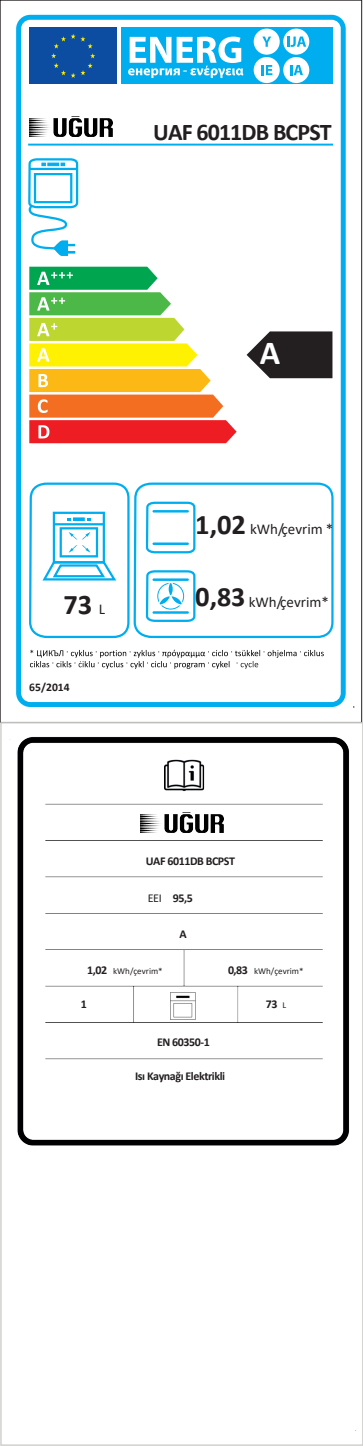
<style>
.page{position:relative;width:363px;height:1446px;background:#fff}
.page>*{position:absolute;margin:0;border:0;box-sizing:border-box;transform-origin:0 0}
.t1{font:700 33.75px "Calibri";color:#fff}
.t2{font:700 28.5px "Calibri";color:#231f20}
.t3{font:700 24px "Calibri";letter-spacing:-.035em;color:#231f20}
.t4{font:15.75px "Calibri";color:#fff}
.t5{font:15px "Calibri";color:#231f20}
.t6{font:700 12px "Calibri";letter-spacing:-.035em;color:#231f20}
.t7{font:700 12px "Calibri";letter-spacing:-.035em;color:#221e1f}
.t8{font:700 11.55px "Calibri";color:#231f20}
.t9{font:9px "Calibri";color:#231f20}
.s1{font-weight:400;font-size:15px}
.s2{font-weight:700;font-size:28.5px}
.s3{font-weight:700;font-size:27.9px}
.s4{font-weight:400}
</style>
<div class="page">
<svg style="left:16px;top:15px;width:330px;height:692px"></svg>
<hr style="left:28px;top:144px;width:305px;height:2px;background:#00aeef">
<svg style="left:29px;top:267px;width:208px;height:176px"></svg>
<svg style="left:28px;top:481px;width:103px;height:158px"></svg>
<svg style="left:132px;top:481px;width:203px;height:158px"></svg>
<svg style="left:145px;top:500px;width:52px;height:54px"></svg>
<svg style="left:145px;top:569px;width:52px;height:54px"></svg>
<svg style="left:26px;top:157px;width:53px;height:99px"></svg>
<div style="left:121px;top:28px;width:211px;height:56px;background:#00aeef"></div>
<div style="left:29px;top:28px;width:88px;height:56px;background:#0d4da1"></div>
<svg style="left:51px;top:34px;width:44px;height:44px"></svg>
<div style="left:254px;top:29px;width:26px;height:26px;background:#fff;border-radius:50%"></div>
<div style="left:254px;top:57px;width:26px;height:26px;background:#fff;border-radius:50%"></div>
<div style="left:283px;top:29px;width:26px;height:26px;background:#fff;border-radius:50%"></div>
<div style="left:283px;top:57px;width:26px;height:26px;background:#fff;border-radius:50%"></div>
<svg style="left:262px;top:37px;width:9px;height:10px"></svg>
<svg style="left:262px;top:65px;width:10px;height:10px"></svg>
<svg style="left:290px;top:65px;width:13px;height:10px"></svg>
<svg style="left:287px;top:37px;width:19px;height:10px"></svg>
<svg style="left:128px;top:37px;width:115px;height:41px"></svg>
<svg style="left:247px;top:331px;width:85px;height:47px;background:#413e3f"></svg>
<svg style="left:30px;top:650px;width:294px;height:19px"></svg>
<img style="left:0;top:722px;width:363px;height:724px">
<img style="left:171px;top:993px;width:25px;height:26px">
<img style="left:29px;top:116px;width:83px;height:21px">
<img style="left:140px;top:812px;width:83px;height:21px">
<h3 class="t4" style="left:183px;top:59px;width:6px">-</h3>
<h3 class="t3" style="left:153px;top:115px;width:180px">UAF 6011DB BCPST</h3>
<h1 class="t1" style="left:260px;top:329px;width:22px">A</h1>
<h2 class="t2" style="left:63px;top:585px;width:43px">73 <span class="s1">L</span></h2>
<p class="t8" style="left:29px;top:678px;width:42px">65/2014</p>
<p class="t5" style="left:195px;top:519px;width:139px"><span class="s2">1,02</span> kWh/çevrim *</p>
<p class="t5" style="left:195px;top:591px;width:135px"><span class="s2">0,</span><span class="s3">83</span> kWh/çevrim*</p>
<p class="t6" style="left:146px;top:852px;width:91px">UAF 6011DB BCPST</p>
<p class="t6" style="left:148px;top:889px;width:47px"><span class="s4">EEI</span> 95,5</p>
<p class="t6" style="left:180px;top:925px;width:9px">A</p>
<p class="t9" style="left:113px;top:965px;width:51px">kWh/çevrim*</p>
<p class="t6" style="left:228px;top:962px;width:22px">0,83</p>
<p class="t6" style="left:87px;top:962px;width:22px">1,02</p>
<p class="t9" style="left:254px;top:965px;width:51px">kWh/çevrim*</p>
<p class="t6" style="left:81px;top:995px;width:8px">1</p>
<p class="t6" style="left:266px;top:995px;width:13px">73</p>
<p class="t9" style="left:282px;top:999px;width:5px">L</p>
<p class="t6" style="left:157px;top:1034px;width:54px">EN 60350-1</p>
<p class="t7" style="left:135px;top:1067px;width:92px">Isı Kaynağı Elektrikli</p>
</div>
